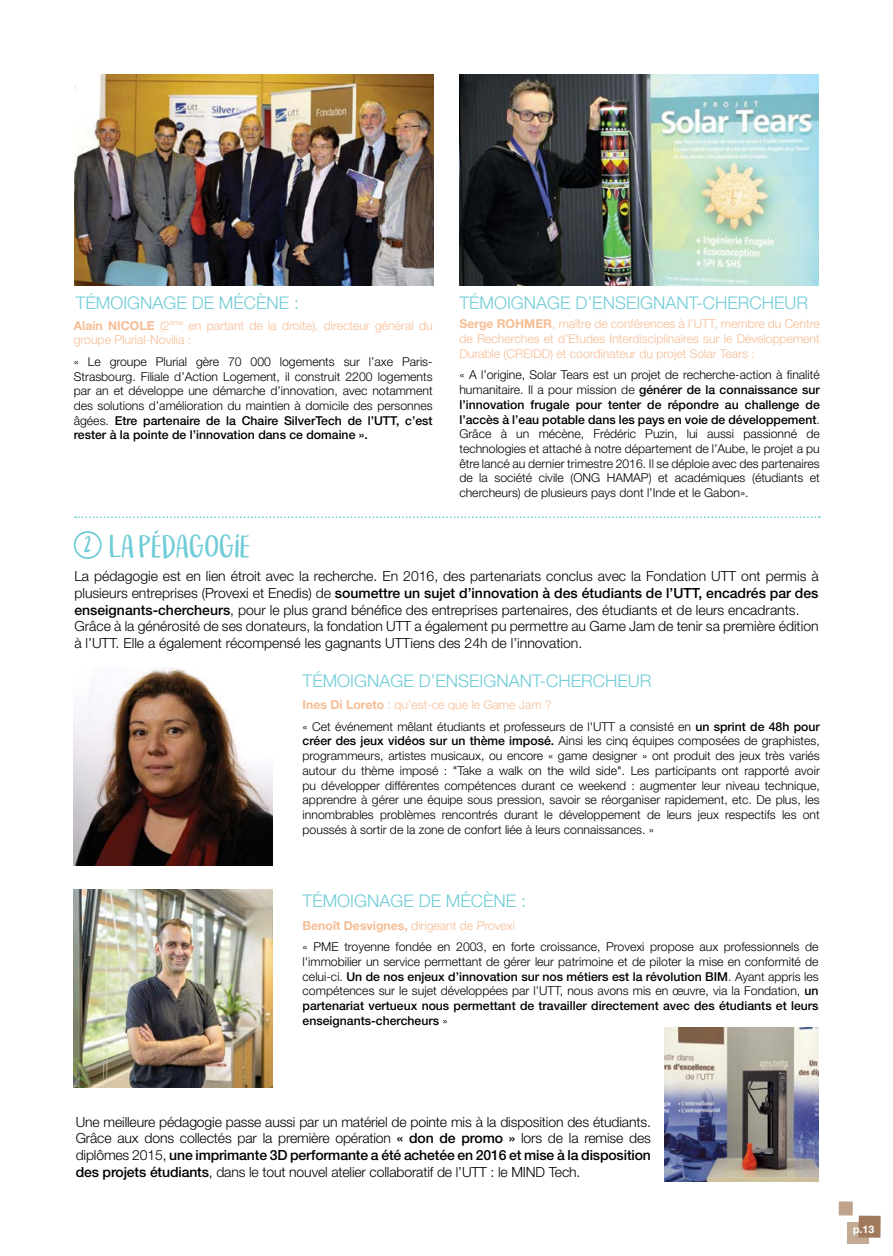
<style>
.page{position:relative;width:893px;height:1256px;background:#fff}
.page>*{position:absolute;margin:0;border:0;box-sizing:border-box;transform-origin:0 0}
.t1{font:29.75px "Om Telolet Om";color:#70ccd7}
.t2{font:300 17.5px "Helvetica Neue LT Std";color:#70ccd7}
.t3{font:300 14px/16.8px "Helvetica Neue LT Std";color:#000}
.t4{font:300 12.25px/14.7px "Helvetica Neue LT Std";color:#000;text-align:justify}
.t5{font:300 12.25px/14.7px "Helvetica Neue LT Std";color:#f6bd94}
.t6{font:11.03px "Expressive Inks";color:#70ccd7}
.t7{font:700 10.5px "Helvetica Neue LT Std";color:#fff}
.s1{font-weight:700}
.s2{font-weight:500}
.s3{font-weight:700;color:#f6bd94}
.s4{color:#f6bd94}
</style>
<div class="page">
<div style="left:847px;top:1221px;width:21px;height:22px;background:#c3aa95"></div>
<div style="left:858px;top:1215px;width:23px;height:22px;background:#a17a5e"></div>
<div style="left:839px;top:1200px;width:14px;height:15px;background:#bfa38d"></div>
<img style="left:74px;top:74px;width:359px;height:212px">
<img style="left:459px;top:74px;width:360px;height:212px">
<img style="left:74px;top:667px;width:198px;height:198px">
<svg style="left:75px;top:516px;width:745px;height:2px"></svg>
<img style="left:74px;top:889px;width:198px;height:198px">
<div style="left:74px;top:531px;width:28px;height:28px;border:2px solid #70ccd7;border-radius:50%"></div>
<img style="left:665px;top:1027px;width:153px;height:154px">
<h2 class="t2" style="left:76px;top:292px;width:225px">TÉMOIGNAGE DE MÉCÈNE :</h2>
<h2 class="t2" style="left:459px;top:292px;width:350px">TÉMOIGNAGE D’ENSEIGNANT-CHERCHEUR</h2>
<p class="t5" style="left:74px;top:317px;width:360px"><span class="s1">Alain NICOLE</span> (2<sup>ème</sup> en partant de la droite), directeur général du groupe Plurial-Novilia :</p>
<p class="t4" style="left:74px;top:354px;width:360px">« Le groupe Plurial gère 70 000 logements sur l’axe Paris-Strasbourg. Filiale d’Action Logement, il construit 2200 logements par an et développe une démarche d’innovation, avec notamment des solutions d’amélioration du maintien à domicile des personnes âgées. <span class="s2">Etre partenaire de la Chaire SilverTech de l’UTT, c’est rester à la pointe de l’innovation dans ce domaine ».</span></p>
<p class="t5" style="left:459px;top:316px;width:362px;text-align:justify"><span class="s1">Serge ROHMER</span>, maître de conférences à l’UTT, membre du Centre de Recherches et d’Etudes Interdisciplinaires sur le Développement Durable (CREIDD) et coordinateur du projet Solar Tears :</p>
<p class="t4" style="left:459px;top:367px;width:362px">« A l’origine, Solar Tears est un projet de recherche-action à finalité humanitaire. Il a pour mission de <span class="s2">générer de la connaissance sur l’innovation frugale pour tenter de répondre au challenge de l’accès à l’eau potable dans les pays en voie de développement</span>.<br>Grâce à un mécène, Frédéric Puzin, lui aussi passionné de technologies et attaché à notre département de l’Aube, le projet a pu être lancé au dernier trimestre 2016. Il se déploie avec des partenaires de la société civile (ONG HAMAP) et académiques (étudiants et chercheurs) de plusieurs pays dont l’Inde et le Gabon».</p>
<h1 class="t1" style="left:109px;top:529px;width:143px">LA PÉDAGOGIE</h1>
<p class="t3" style="left:74px;top:567px;width:746px">La pédagogie est en lien étroit avec la recherche. En 2016, des partenariats conclus avec la Fondation UTT ont permis à plusieurs entreprises (Provexi et Enedis) de <span class="s2">soumettre un sujet d’innovation à des étudiants de l’UTT, encadrés par des enseignants-chercheurs</span>, pour le plus grand bénéfice des entreprises partenaires, des étudiants et de leurs encadrants.<br>Grâce à la générosité de ses donateurs, la fondation UTT a également pu permettre au Game Jam de tenir sa première édition à l’UTT. Elle a également récompensé les gagnants UTTiens des 24h de l’innovation.</p>
<p class="t6" style="left:84px;top:538px;width:9px">2</p>
<h2 class="t2" style="left:303px;top:669px;width:350px">TÉMOIGNAGE D’ENSEIGNANT-CHERCHEUR</h2>
<p class="t4" style="left:303px;top:693px;width:519px;line-height:21.7px"><span class="s3">Ines Di Loreto</span> <span class="s4">: qu’est-ce que le Game Jam ?<br></span>« Cet événement mêlant étudiants et professeurs de l'UTT a consisté en <span class="s2">un sprint de 48h pour</span></p>
<p class="t4" style="left:303px;top:733px;width:519px"><span class="s2">créer des jeux vidéos sur un thème imposé.</span> Ainsi les cinq équipes composées de graphistes, programmeurs, artistes musicaux, ou encore « game designer » ont produit des jeux très variés autour du thème imposé : "Take a walk on the wild side". Les participants ont rapporté avoir pu développer différentes compétences durant ce weekend : augmenter leur niveau technique, apprendre à gérer une équipe sous pression, savoir se réorganiser rapidement, etc. De plus, les innombrables problèmes rencontrés durant le développement de leurs jeux respectifs les ont poussés à sortir de la zone de confort liée à leurs connaissances. »</p>
<h2 class="t2" style="left:303px;top:889px;width:225px">TÉMOIGNAGE DE MÉCÈNE :</h2>
<p class="t4" style="left:303px;top:913px;width:517px;line-height:21.7px"><span class="s3">Benoît Desvignes,</span> <span class="s4">dirigeant de Provexi<br></span>« PME troyenne fondée en 2003, en forte croissance, Provexi propose aux professionnels de</p>
<p class="t4" style="left:303px;top:953px;width:517px">l'immobilier un service permettant de gérer leur patrimoine et de piloter la mise en conformité de celui-ci. <span class="s2">Un de nos enjeux d’innovation sur nos métiers est la révolution BIM</span>. Ayant appris les compétences sur le sujet développées par l’UTT, nous avons mis en œuvre, via la Fondation, <span class="s2">un partenariat vertueux nous permettant de travailler directement avec des étudiants et leurs enseignants-chercheurs</span> »</p>
<p class="t3" style="left:76px;top:1112px;width:577px;text-align:justify">Une meilleure pédagogie passe aussi par un matériel de pointe mis à la disposition des étudiants.<br>Grâce aux dons collectés par la première opération <span class="s2">« don de promo »</span> lors de la remise des diplômes 2015, <span class="s2">une imprimante 3D performante a été achetée en 2016 et mise à la disposition des projets étudiants</span>, dans le tout nouvel atelier collaboratif de l’UTT : le MIND Tech.</p>
<p class="t7" style="left:853px;top:1222px;width:23px">p.13</p>
</div>
